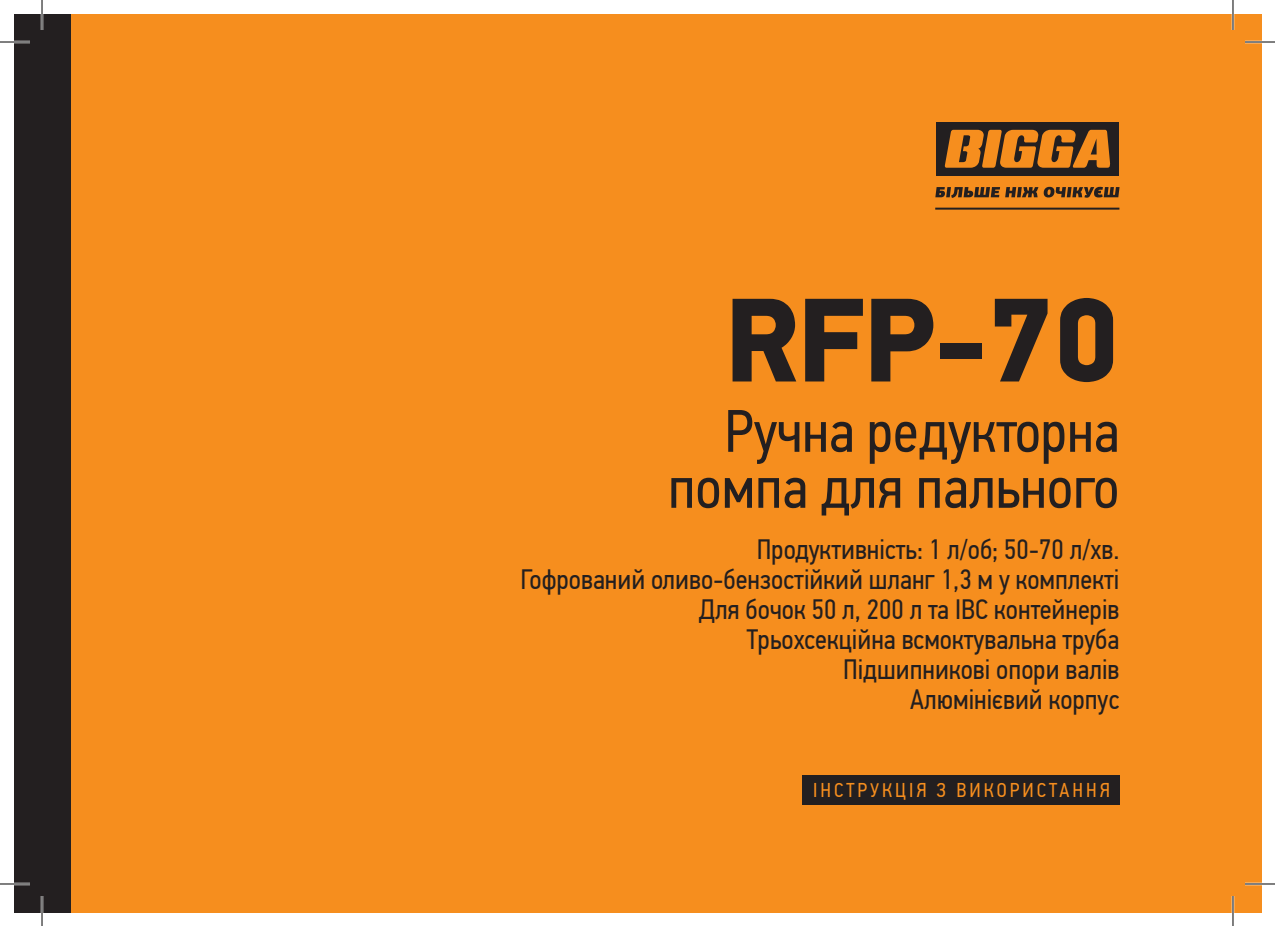
<style>
.page{position:relative;width:1275px;height:926px;background:#fff}
.page>*{position:absolute;margin:0;border:0;box-sizing:border-box;transform-origin:0 0}
.t1{font:900 120px "PF Din Display Pro";color:#231f20}
.t2{font:60px/56px "PF Din Text Cond Pro";color:#231f20;text-align:right}
.t3{font:28px/30px "PF Din Text Cond Pro";color:#231f20;text-align:right}
.t4{font:20px "PF Din Text Cond Pro";letter-spacing:.15em;color:#f68e1e}
</style>
<div class="page">
<div style="left:42px;top:14px;width:1219px;height:898px;background:#f68e1e"></div>
<div style="left:14px;top:14px;width:56px;height:898px;background:#231f20"></div>
<svg style="left:935px;top:187px;width:184px;height:11px"></svg>
<div style="left:936px;top:122px;width:182px;height:53px;background:#231f20"></div>
<svg style="left:944px;top:130px;width:166px;height:38px"></svg>
<hr style="left:935px;top:208px;width:184px;height:2px;background:#231f20">
<div style="left:802px;top:775px;width:317px;height:30px;background:#231f20"></div>
<hr style="left:0;top:41px;width:30px;height:2px;background:#fff">
<hr style="left:1245px;top:41px;width:30px;height:2px;background:#fff">
<hr style="left:0;top:883px;width:30px;height:2px;background:#fff">
<hr style="left:1245px;top:883px;width:30px;height:2px;background:#fff">
<hr style="left:41px;top:0;width:2px;height:30px;background:#fff">
<hr style="left:41px;top:896px;width:2px;height:30px;background:#fff">
<hr style="left:1231px;top:0;width:3px;height:30px;background:#fff">
<hr style="left:1231px;top:896px;width:3px;height:30px;background:#fff">
<hr style="left:0;top:42px;width:30px;height:1px;background:#000">
<hr style="left:1245px;top:42px;width:30px;height:1px;background:#000">
<hr style="left:0;top:884px;width:30px;height:1px;background:#000">
<hr style="left:1245px;top:884px;width:30px;height:1px;background:#000">
<hr style="left:42px;top:0;width:1px;height:30px;background:#000">
<hr style="left:42px;top:896px;width:1px;height:30px;background:#000">
<hr style="left:1232px;top:0;width:1px;height:30px;background:#000">
<hr style="left:1232px;top:896px;width:1px;height:30px;background:#000">
<h1 class="t1" style="left:725px;top:267px;width:395px">RFP-70</h1>
<h2 class="t2" style="left:668px;top:403px;width:453px">Ручна редукторна помпа для пального</h2>
<p class="t3" style="left:520px;top:535px;width:600px">Продуктивність: 1 л/об; 50-70 л/хв.<br>Гофрований оливо-бензостійкий шланг 1,3 м у комплекті Для бочок 50 л, 200 л та IBC контейнерів<br>Трьохсекційна всмоктувальна труба<br>Підшипникові опори валів<br>Алюмінієвий корпус</p>
<p class="t4" style="left:813px;top:778px;width:299px">ІНСТРУКЦІЯ З ВИКОРИСТАННЯ</p>
</div>
